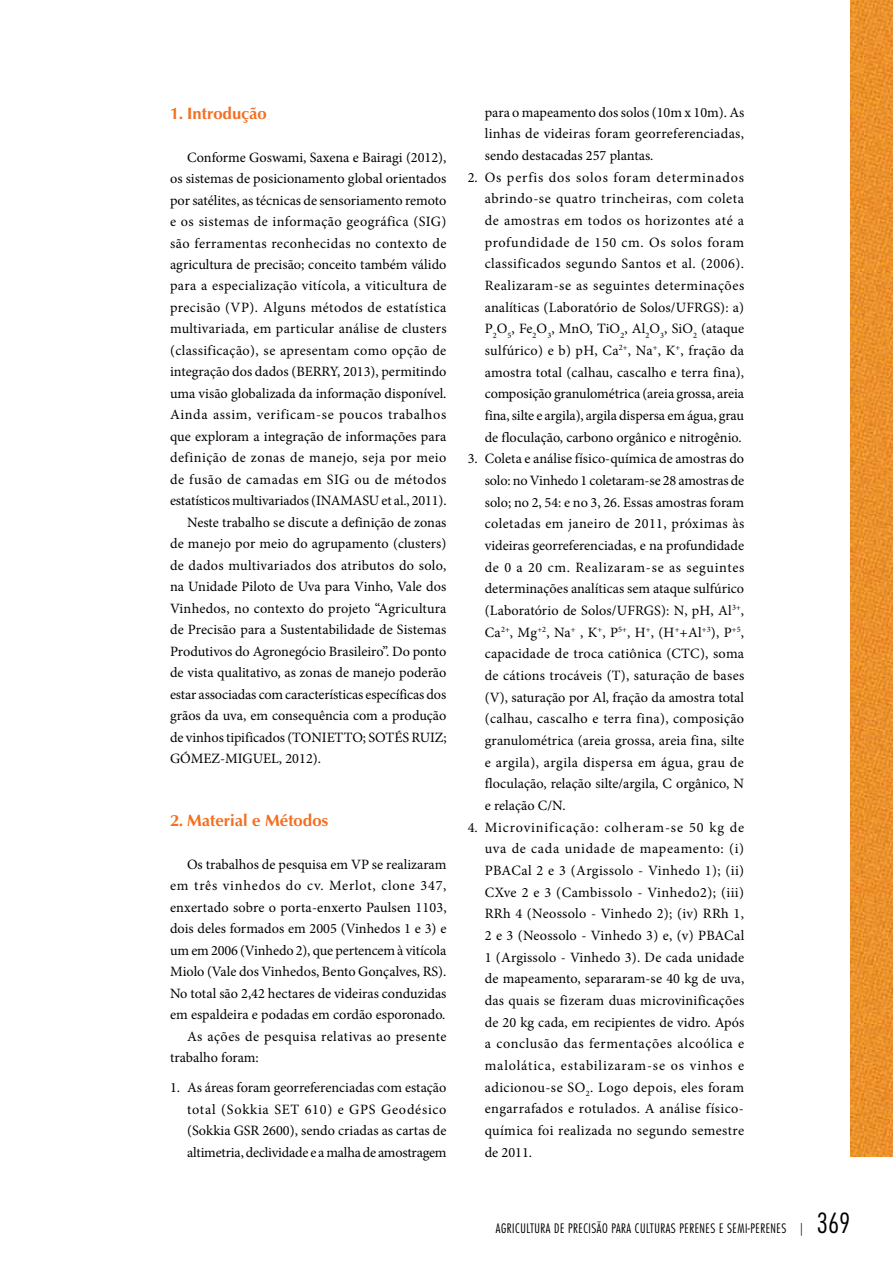
<style>
.page{position:relative;width:893px;height:1263px;background:#fff}
.page>*{position:absolute;margin:0;border:0;box-sizing:border-box;transform-origin:0 0}
.t1{font:700 16.5px "Zapf Humanist 601 BT";color:#f36f21}
.t2{font:14.25px/21.6px "Minion Pro";color:#000;text-align:justify}
.t3{font:14.25px "Minion Pro";letter-spacing:.025em;color:#000}
.t4{font:14.25px "Minion Pro";letter-spacing:.03em;color:#000}
.t5{font:14.25px "Minion Pro";letter-spacing:.035em;color:#000}
.t6{font:14.25px "Minion Pro";letter-spacing:.02em;color:#000}
.t7{font:14.25px "Minion Pro";letter-spacing:.045em;color:#000}
.t8{font:14.25px "Minion Pro";letter-spacing:.055em;color:#000}
.t9{font:300 condensed 12.75px "Futura";letter-spacing:.04em;color:#000}
.s1{font-size:27px}
</style>
<div class="page">
<img style="left:850px;top:0;width:43px;height:1157px">
<p class="t1" style="left:170px;top:103px;width:98px">1. Introdução</p>
<p class="t2" style="left:187px;top:146px;width:261px">Conforme Goswami, Saxena e Bairagi (2012),</p>
<p class="t2" style="left:170px;top:168px;width:278px">os sistemas de posicionamento global orientados</p>
<p class="t2" style="left:170px;top:189px;width:278px">por satélites, as técnicas de sensoriamento remoto</p>
<p class="t3" style="left:170px;top:212px;width:278px">e os sistemas de informação geográfica (SIG)</p>
<p class="t4" style="left:170px;top:233px;width:278px">são ferramentas reconhecidas no contexto de</p>
<p class="t2" style="left:170px;top:254px;width:278px">agricultura de precisão; conceito também válido</p>
<p class="t3" style="left:170px;top:276px;width:278px">para a especialização vitícola, a viticultura de</p>
<p class="t4" style="left:170px;top:298px;width:278px">precisão (VP). Alguns métodos de estatística</p>
<p class="t2" style="left:170px;top:318px;width:278px">multivariada, em particular análise de clusters</p>
<p class="t3" style="left:170px;top:341px;width:278px">(classificação), se apresentam como opção de</p>
<p class="t2" style="left:170px;top:361px;width:278px">integração dos dados (BERRY, 2013), permitindo</p>
<p class="t2" style="left:170px;top:383px;width:278px">uma visão globalizada da informação disponível.</p>
<p class="t7" style="left:170px;top:405px;width:278px">Ainda assim, verificam-se poucos trabalhos</p>
<p class="t2" style="left:170px;top:425px;width:278px">que exploram a integração de informações para</p>
<p class="t5" style="left:170px;top:448px;width:278px">definição de zonas de manejo, seja por meio</p>
<p class="t5" style="left:170px;top:470px;width:278px">de fusão de camadas em SIG ou de métodos</p>
<p class="t2" style="left:170px;top:490px;width:278px">estatísticos multivariados (INAMASU et al., 2011).</p>
<p class="t2" style="left:187px;top:511px;width:261px">Neste trabalho se discute a definição de zonas</p>
<p class="t2" style="left:170px;top:533px;width:278px">de manejo por meio do agrupamento (clusters)</p>
<p class="t6" style="left:170px;top:556px;width:278px">de dados multivariados dos atributos do solo,</p>
<p class="t2" style="left:170px;top:576px;width:278px">na Unidade Piloto de Uva para Vinho, Vale dos</p>
<p class="t2" style="left:170px;top:597px;width:278px">Vinhedos, no contexto do projeto “Agricultura</p>
<p class="t2" style="left:170px;top:619px;width:278px">de Precisão para a Sustentabilidade de Sistemas</p>
<p class="t2" style="left:170px;top:640px;width:278px">Produtivos do Agronegócio Brasileiro”. Do ponto</p>
<p class="t2" style="left:170px;top:662px;width:278px">de vista qualitativo, as zonas de manejo poderão</p>
<p class="t2" style="left:170px;top:683px;width:278px">estar associadas com características específicas dos</p>
<p class="t2" style="left:170px;top:705px;width:278px">grãos da uva, em consequência com a produção</p>
<p class="t2" style="left:170px;top:726px;width:278px">de vinhos tipificados (TONIETTO; SOTÉS RUIZ;</p>
<p class="t2" style="left:170px;top:748px;width:152px">GÓMEZ-MIGUEL, 2012).</p>
<p class="t1" style="left:170px;top:811px;width:160px">2. Material e Métodos</p>
<p class="t2" style="left:187px;top:854px;width:261px">Os trabalhos de pesquisa em VP se realizaram</p>
<p class="t8" style="left:170px;top:876px;width:278px">em três vinhedos do cv. Merlot, clone 347,</p>
<p class="t2" style="left:170px;top:897px;width:278px">enxertado sobre o porta-enxerto Paulsen 1103,</p>
<p class="t2" style="left:170px;top:918px;width:278px">dois deles formados em 2005 (Vinhedos 1 e 3) e</p>
<p class="t2" style="left:170px;top:939px;width:278px">um em 2006 (Vinhedo 2), que pertencem à vitícola</p>
<p class="t2" style="left:170px;top:961px;width:278px">Miolo (Vale dos Vinhedos, Bento Gonçalves, RS).</p>
<p class="t2" style="left:170px;top:982px;width:278px">No total são 2,42 hectares de videiras conduzidas</p>
<p class="t2" style="left:170px;top:1004px;width:277px">em espaldeira e podadas em cordão esporonado.</p>
<p class="t4" style="left:187px;top:1027px;width:261px">As ações de pesquisa relativas ao presente</p>
<p class="t2" style="left:170px;top:1047px;width:90px">trabalho foram:</p>
<p class="t2" style="left:187px;top:1077px;width:261px;text-indent:-17px">1. As áreas foram georreferenciadas com estação total (Sokkia SET 610) e GPS Geodésico (Sokkia GSR 2600), sendo criadas as cartas de altimetria, declividade e a malha de amostragem</p>
<p class="t2" style="left:485px;top:101px;width:261px">para o mapeamento dos solos (10m x 10m). As linhas de videiras foram georreferenciadas, sendo destacadas 257 plantas.</p>
<p class="t2" style="left:485px;top:166px;width:261px;text-indent:-17px">2. Os perfis dos solos foram determinados abrindo-se quatro trincheiras, com coleta de amostras em todos os horizontes até a profundidade de 150 cm. Os solos foram classificados segundo Santos et al. (2006).<br>Realizaram-se as seguintes determinações analíticas (Laboratório de Solos/UFRGS): a)<br>P<sub>2</sub>O<sub>5</sub>, Fe<sub>2</sub>O<sub>3</sub>, MnO, TiO<sub>2</sub>, Al<sub>2</sub>O<sub>3</sub>, SiO<sub>2</sub> (ataque sulfúrico) e b) pH, Ca<sup>2+</sup>, Na<sup>+</sup>, K<sup>+</sup>, fração da amostra total (calhau, cascalho e terra fina), composição granulométrica (areia grossa, areia fina, silte e argila), argila dispersa em água, grau de floculação, carbono orgânico e nitrogênio.</p>
<p class="t2" style="left:485px;top:448px;width:261px;text-indent:-17px">3. Coleta e análise físico-química de amostras do solo: no Vinhedo 1 coletaram-se 28 amostras de solo; no 2, 54: e no 3, 26. Essas amostras foram coletadas em janeiro de 2011, próximas às videiras georreferenciadas, e na profundidade de 0 a 20 cm. Realizaram-se as seguintes determinações analíticas sem ataque sulfúrico (Laboratório de Solos/UFRGS): N, pH, Al<sup>3+</sup>, Ca<sup>2+</sup>, Mg<sup>+2</sup>, Na<sup>+</sup> , K<sup>+</sup>, P<sup>5+</sup>, H<sup>+</sup>, (H<sup>+</sup>+Al<sup>+3</sup>), P<sup>+5</sup>, capacidade de troca catiônica (CTC), soma de cátions trocáveis (T), saturação de bases (V), saturação por Al, fração da amostra total (calhau, cascalho e terra fina), composição granulométrica (areia grossa, areia fina, silte e argila), argila dispersa em água, grau de floculação, relação silte/argila, C orgânico, N e relação C/N.</p>
<p class="t2" style="left:485px;top:816px;width:261px;text-indent:-17px">4. Microvinificação: colheram-se 50 kg de uva de cada unidade de mapeamento: (i)<br>PBACal 2 e 3 (Argissolo - Vinhedo 1); (ii)<br>CXve 2 e 3 (Cambissolo - Vinhedo2); (iii)<br>RRh 4 (Neossolo - Vinhedo 2); (iv) RRh 1, 2 e 3 (Neossolo - Vinhedo 3) e, (v) PBACal 1 (Argissolo - Vinhedo 3). De cada unidade de mapeamento, separaram-se 40 kg de uva, das quais se fizeram duas microvinificações de 20 kg cada, em recipientes de vidro. Após a conclusão das fermentações alcoólica e malolática, estabilizaram-se os vinhos e adicionou-se SO<sub>2</sub>. Logo depois, eles foram engarrafados e rotulados. A análise físico&shy;química foi realizada no segundo semestre de 2011.</p>
<p class="t9" style="left:496px;top:1221px;width:356px">AGRICULTURA DE PRECISÃO PARA CULTURAS PERENES E SEMI-PERENES | <span class="s1">369</span></p>
</div>
